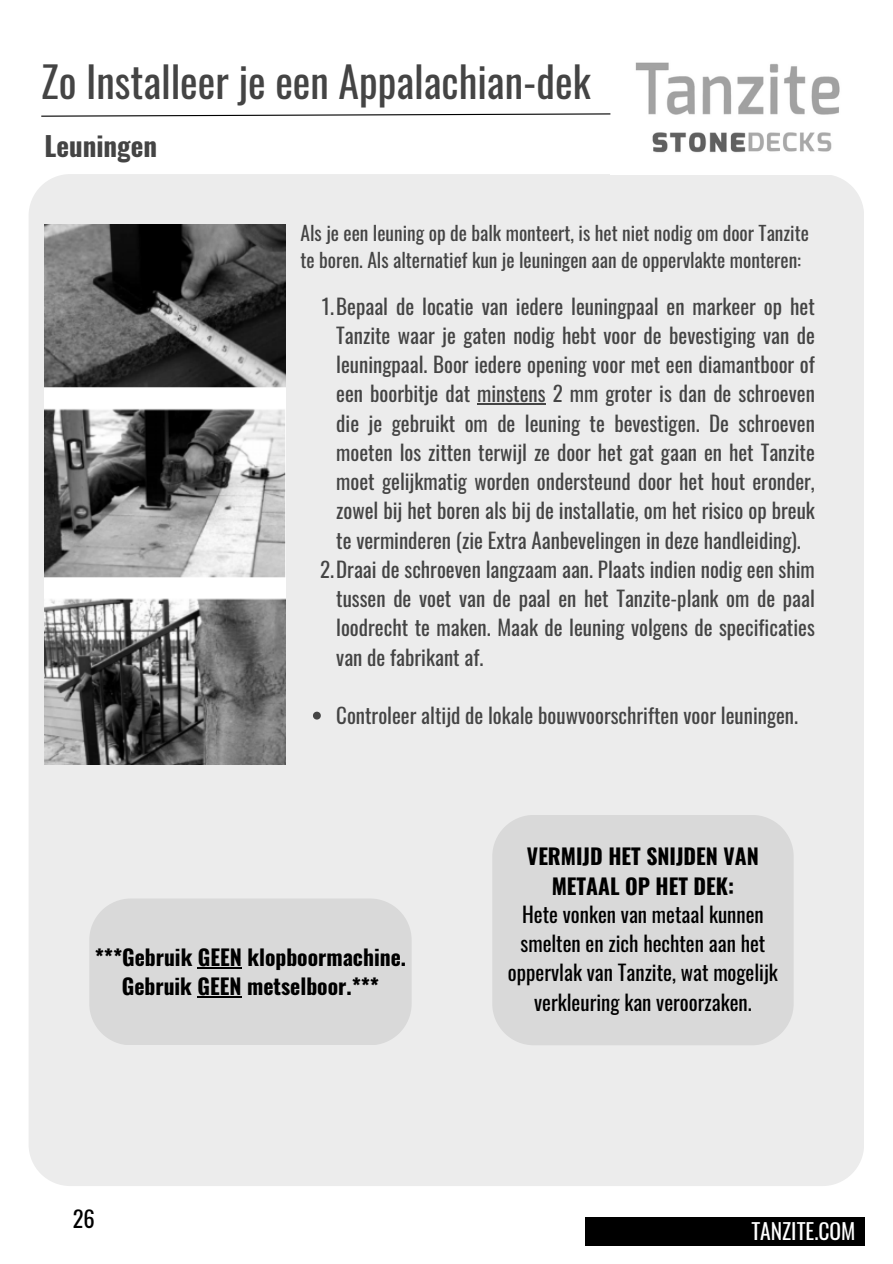
<style>
.page{position:relative;width:893px;height:1264px;background:#fff}
.page>*{position:absolute;margin:0;border:0;box-sizing:border-box;transform-origin:0 0}
.t1{font:41.85px "Oswald";color:#444}
.t2{font:700 27px "Oswald";color:#444}
.t3{font:22.5px "Oswald";color:#000}
.t4{font:700 21.6px/29.2px "Oswald";color:#000;text-align:center}
.t5{font:21.6px "Oswald";color:#fff}
.t6{font:21px/29.2px "Oswald";color:#444;text-align:justify}
.t7{font:21px/29.2px "Oswald";color:#000;text-align:center}
.t8{font:19.5px/27px "Oswald";color:#444}
</style>
<div class="page">
<div style="left:585px;top:1217px;width:279px;height:28px;background:#000"></div>
<div style="left:29px;top:174px;width:835px;height:1011px;background:#ececec"></div>
<img style="left:635px;top:62px;width:205px;height:91px">
<svg style="left:41px;top:113px;width:570px;height:4px"></svg>
<img style="left:44px;top:224px;width:241px;height:540px">
<div style="left:89px;top:898px;width:322px;height:147px;background:#d9d9d9"></div>
<hr style="left:198px;top:967px;width:44px;height:1px;background:#000">
<hr style="left:197px;top:996px;width:44px;height:1px;background:#000">
<hr style="left:477px;top:403px;width:68px;height:1px;background:#444">
<svg style="left:313px;top:711px;width:8px;height:8px"></svg>
<div style="left:492px;top:815px;width:301px;height:230px;background:#d9d9d9"></div>
<p class="t1" style="left:41px;top:49px;width:551px">Zo Installeer je een Appalachian-dek</p>
<p class="t2" style="left:44px;top:125px;width:114px">Leuningen</p>
<p class="t8" style="left:300px;top:218px;width:510px">Als je een leuning op de balk monteert, is het niet nodig om door Tanzite te boren. Als alternatief kun je leuningen aan de oppervlakte monteren:</p>
<p class="t6" style="left:336px;top:290px;width:480px;text-indent:-14px">1.Bepaal de locatie van iedere leuningpaal en markeer op het Tanzite waar je gaten nodig hebt voor de bevestiging van de leuningpaal. Boor iedere opening voor met een diamantboor of een boorbitje dat minstens 2 mm groter is dan de schroeven die je gebruikt om de leuning te bevestigen. De schroeven moeten los zitten terwijl ze door het gat gaan en het Tanzite moet gelijkmatig worden ondersteund door het hout eronder, zowel bij het boren als bij de installatie, om het risico op breuk te verminderen (zie Extra Aanbevelingen in deze handleiding).</p>
<p class="t6" style="left:336px;top:553px;width:480px;text-indent:-16px">2.Draai de schroeven langzaam aan. Plaats indien nodig een shim tussen de voet van de paal en het Tanzite-plank om de paal loodrecht te maken. Maak de leuning volgens de specificaties van de fabrikant af.</p>
<p class="t6" style="left:336px;top:700px;width:463px">Controleer altijd de lokale bouwvoorschriften voor leuningen.</p>
<p class="t4" style="left:95px;top:941px;width:313px">***Gebruik GEEN klopboormachine.<br>Gebruik GEEN metselboor.***</p>
<p class="t3" style="left:73px;top:1201px;width:24px">26</p>
<p class="t4" style="left:527px;top:841px;width:233px">VERMIJD HET SNIJDEN VAN<br>METAAL OP HET DEK:</p>
<p class="t7" style="left:508px;top:898px;width:271px">Hete vonken van metaal kunnen smelten en zich hechten aan het oppervlak van Tanzite, wat mogelijk verkleuring kan veroorzaken.</p>
<p class="t5" style="left:751px;top:1213px;width:106px">TANZITE.COM</p>
</div>
